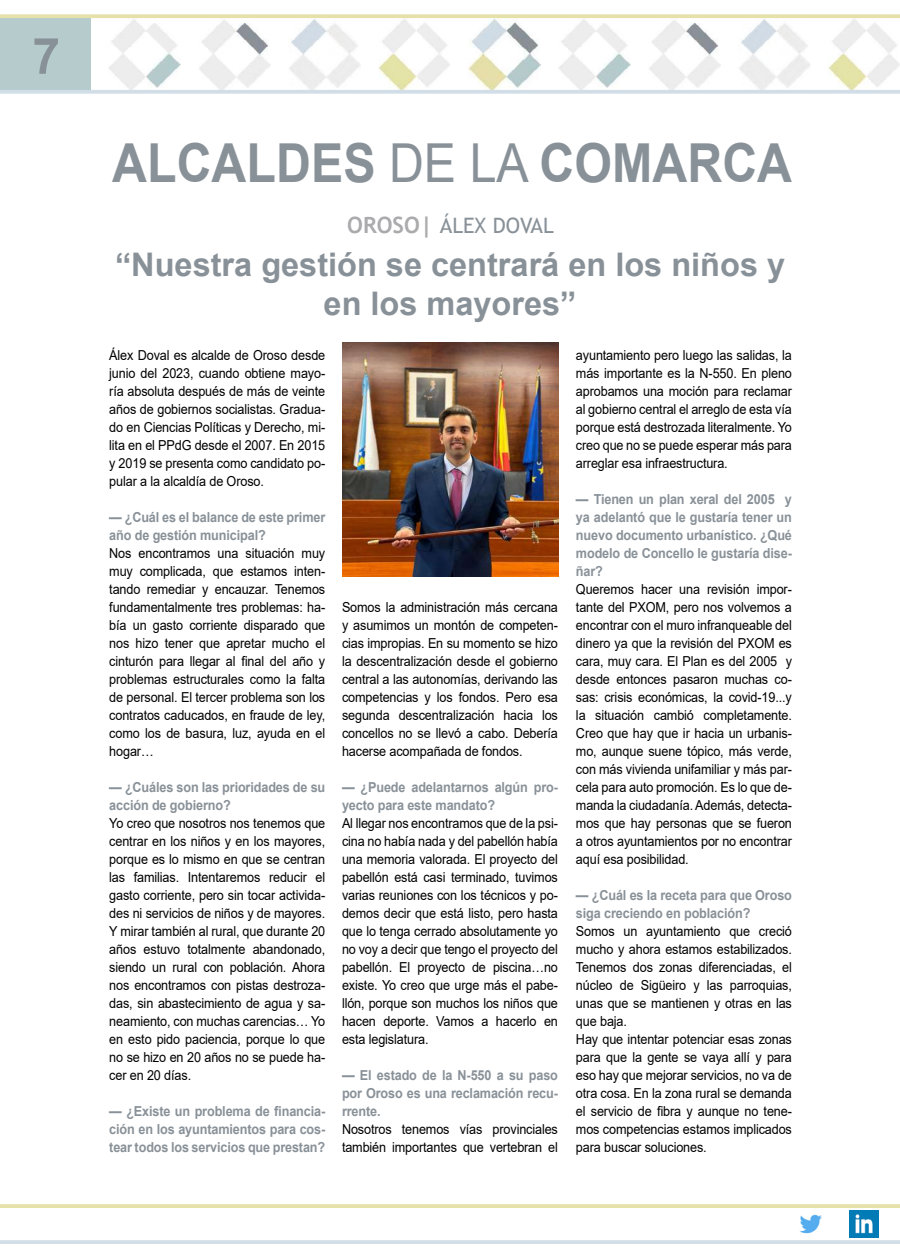
<style>
.page{position:relative;width:900px;height:1260px;background:#fff}
.page>*{position:absolute;margin:0;border:0;box-sizing:border-box;transform-origin:0 0}
.t1{font:700 53.75px "Arial";color:#899198;scale:.9 1}
.t2{font:700 50px "Arial";color:#899198}
.t3{font:700 32.5px/39px "Arial";color:#899198;text-align:center}
.t4{font:21.25px "Trebuchet MS";color:#899198}
.t5{font:13.75px/18px "Arial";letter-spacing:-.01em;color:#000;text-align:justify;scale:.92 1}
.t6{font:700 13.75px/18px "Arial";letter-spacing:-.01em;color:#899198;scale:.92 1}
.s1{font-weight:400}
.s2{font-weight:700;font-size:22.5px;color:#ababad}
</style>
<div class="page">
<img style="left:378px;top:18px;width:72px;height:72px">
<img style="left:828px;top:18px;width:72px;height:72px">
<img style="left:739px;top:18px;width:71px;height:72px">
<img style="left:289px;top:18px;width:71px;height:72px">
<img style="left:649px;top:18px;width:71px;height:72px">
<img style="left:199px;top:18px;width:71px;height:72px">
<img style="left:558px;top:18px;width:72px;height:72px">
<img style="left:108px;top:18px;width:72px;height:72px">
<img style="left:468px;top:18px;width:72px;height:72px">
<div style="left:0;top:18px;width:90px;height:72px;background:#b5cbcc"></div>
<svg style="left:0;top:90px;width:900px;height:4px;background:#d4dfe9"></svg>
<svg style="left:0;top:14px;width:900px;height:4px;background:#e8e2b0"></svg>
<hr style="left:0;top:1240px;width:900px;height:4px;background:#d1dde7">
<svg style="left:0;top:1204px;width:900px;height:4px;background:#e7e1ae"></svg>
<img style="left:799px;top:1214px;width:23px;height:20px">
<img style="left:849px;top:1210px;width:30px;height:28px">
<img style="left:342px;top:342px;width:216px;height:234px">
<h2 class="t2" style="left:32px;top:21px;width:29px">7</h2>
<h1 class="t1" style="left:112px;top:126px;width:757px">ALCALDES <span class="s1">DE LA</span> COMARCA</h1>
<h3 class="t4" style="left:347px;top:212px;width:208px"><span class="s2">OROSO|</span> ÁLEX DOVAL</h3>
<h3 class="t3" style="left:115px;top:245px;width:672px">“Nuestra gestión se centrará en los niños y en los mayores”</h3>
<p class="t5" style="left:109px;top:346px;width:236px">Álex Doval es alcalde de Oroso desde junio del 2023, cuando obtiene mayo&shy;ría absoluta después de más de veinte años de gobiernos socialistas. Gradua&shy;do en Ciencias Políticas y Derecho, mi&shy;lita en el PPdG desde el 2007. En 2015 y 2019 se presenta como candidato po&shy;pular a la alcaldía de Oroso.</p>
<p class="t6" style="left:109px;top:508px;width:236px">— ¿Cuál es el balance de este primer año de gestión municipal?</p>
<p class="t5" style="left:109px;top:544px;width:236px">Nos encontramos una situación muy muy complicada, que estamos inten&shy;tando remediar y encauzar. Tenemos fundamentalmente tres problemas: ha&shy;bía un gasto corriente disparado que nos hizo tener que apretar mucho el cinturón para llegar al final del año y problemas estructurales como la falta de personal. El tercer problema son los contratos caducados, en fraude de ley, como los de basura, luz, ayuda en el hogar…</p>
<p class="t6" style="left:109px;top:778px;width:236px">— ¿Cuáles son las prioridades de su acción de gobierno?</p>
<p class="t5" style="left:109px;top:814px;width:236px">Yo creo que nosotros nos tenemos que centrar en los niños y en los mayores, porque es lo mismo en que se centran las familias. Intentaremos reducir el gasto corriente, pero sin tocar activida&shy;des ni servicios de niños y de mayores.<br>Y mirar también al rural, que durante 20 años estuvo totalmente abandonado, siendo un rural con población. Ahora nos encontramos con pistas destroza&shy;das, sin abastecimiento de agua y sa&shy;neamiento, con muchas carencias… Yo en esto pido paciencia, porque lo que no se hizo en 20 años no se puede ha&shy;cer en 20 días.</p>
<p class="t6" style="left:109px;top:1102px;width:236px;text-align:justify">— ¿Existe un problema de financia&shy;ción en los ayuntamientos para cos&shy;tear todos los servicios que prestan?</p>
<p class="t5" style="left:342px;top:598px;width:236px">Somos la administración más cercana y asumimos un montón de competen&shy;cias impropias. En su momento se hizo la descentralización desde el gobierno central a las autonomías, derivando las competencias y los fondos. Pero esa segunda descentralización hacia los concellos no se llevó a cabo. Debería hacerse acompañada de fondos.</p>
<p class="t6" style="left:342px;top:778px;width:236px">— ¿Puede adelantarnos algún pro&shy;yecto para este mandato?</p>
<p class="t5" style="left:342px;top:814px;width:236px">Al llegar nos encontramos que de la psi&shy;cina no había nada y del pabellón había una memoria valorada. El proyecto del pabellón está casi terminado, tuvimos varias reuniones con los técnicos y po&shy;demos decir que está listo, pero hasta que lo tenga cerrado absolutamente yo no voy a decir que tengo el proyecto del pabellón. El proyecto de piscina…no existe. Yo creo que urge más el pabe&shy;llón, porque son muchos los niños que hacen deporte. Vamos a hacerlo en esta legislatura.</p>
<p class="t6" style="left:342px;top:1066px;width:236px;text-align:justify">— El estado de la N-550 a su paso por Oroso es una reclamación recu&shy;rrente.</p>
<p class="t5" style="left:342px;top:1120px;width:236px">Nosotros tenemos vías provinciales también importantes que vertebran el</p>
<p class="t5" style="left:576px;top:346px;width:236px">ayuntamiento pero luego las salidas, la más importante es la N-550. En pleno aprobamos una moción para reclamar al gobierno central el arreglo de esta vía porque está destrozada literalmente. Yo creo que no se puede esperar más para arreglar esa infraestructura.</p>
<p class="t6" style="left:576px;top:490px;width:236px;text-align:justify">— Tienen un plan xeral del 2005 y ya adelantó que le gustaría tener un nuevo documento urbanístico. ¿Qué modelo de Concello le gustaría dise&shy;ñar?</p>
<p class="t5" style="left:576px;top:580px;width:236px">Queremos hacer una revisión impor&shy;tante del PXOM, pero nos volvemos a encontrar con el muro infranqueable del dinero ya que la revisión del PXOM es cara, muy cara. El Plan es del 2005 y desde entonces pasaron muchas co&shy;sas: crisis económicas, la covid-19...y la situación cambió completamente.<br>Creo que hay que ir hacia un urbanis&shy;mo, aunque suene tópico, más verde, con más vivienda unifamiliar y más par&shy;cela para auto promoción. Es lo que de&shy;manda la ciudadanía. Además, detecta&shy;mos que hay personas que se fueron a otros ayuntamientos por no encontrar aquí esa posibilidad.</p>
<p class="t6" style="left:576px;top:886px;width:236px">— ¿Cuál es la receta para que Oroso siga creciendo en población?</p>
<p class="t5" style="left:576px;top:922px;width:236px;text-align:left">Somos un ayuntamiento que creció mucho y ahora estamos estabilizados.<br>Tenemos dos zonas diferenciadas, el núcleo de Sigüeiro y las parroquias, unas que se mantienen y otras en las que baja.<br>Hay que intentar potenciar esas zonas para que la gente se vaya allí y para eso hay que mejorar servicios, no va de otra cosa. En la zona rural se demanda el servicio de fibra y aunque no tene&shy;mos competencias estamos implicados para buscar soluciones.</p>
</div>
